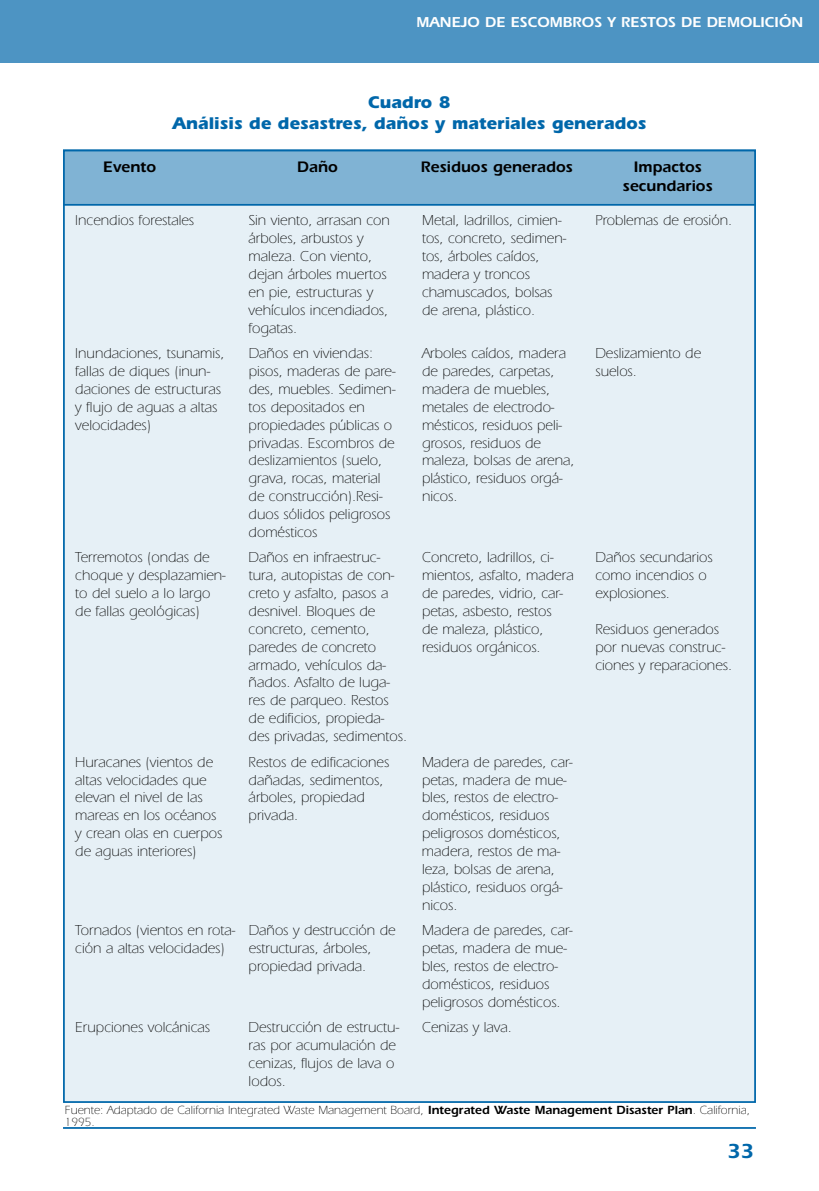
<style>
.page{position:relative;width:819px;height:1191px;background:#fff}
.page>*{position:absolute;margin:0;border:0;box-sizing:border-box;transform-origin:0 0}
.t1{font:600 21px "Itc Eras";color:#0067aa}
.t2{font:700 17.5px/21px "Itc Eras";color:#0067aa;text-align:center}
.t3{font:600 15.75px/18.9px "Itc Eras";color:#000;text-align:center}
.t4{font:300 14.88px/17.8px "Itc Eras";color:#000}
.t5{font:600 14.88px "Itc Eras";color:#fff}
.t6{font:300 12.25px/12.2px "Itc Eras";color:#000}
.s1{font-weight:600}
</style>
<div class="page">
<div style="left:63px;top:150px;width:693px;height:55px;background:#80b3d4"></div>
<div style="left:63px;top:205px;width:693px;height:898px;background:#e6f0f6"></div>
<div style="left:0;top:0;width:819px;height:63px;background:#4d94c3"></div>
<hr style="left:63px;top:1127px;width:693px;height:1px;background:#0067aa">
<hr style="left:63px;top:204px;width:693px;height:2px;background:#0067aa">
<p class="t5" style="left:416px;top:17px;width:388px">MANEJO DE ESCOMBROS Y RESTOS DE DEMOLICIÓN</p>
<p class="t2" style="left:172px;top:93px;width:475px">Cuadro 8<br>Análisis de desastres, daños y materiales generados</p>
<p class="t3" style="left:103px;top:159px;width:54px">Evento</p>
<p class="t3" style="left:297px;top:159px;width:42px">Daño</p>
<p class="t3" style="left:421px;top:159px;width:153px">Residuos generados</p>
<p class="t3" style="left:623px;top:159px;width:91px">Impactos secundarios</p>
<p class="t4" style="left:75px;top:213px;width:120px">Incendios forestales</p>
<p class="t4" style="left:249px;top:213px;width:143px">Sin viento, arrasan con</p>
<p class="t4" style="left:422px;top:213px;width:141px">Metal, ladrillos, cimien-</p>
<p class="t4" style="left:595px;top:213px;width:138px">Problemas de erosión.</p>
<p class="t4" style="left:249px;top:231px;width:116px">árboles, arbustos y</p>
<p class="t4" style="left:422px;top:231px;width:146px">tos, concreto, sedimen-</p>
<p class="t4" style="left:249px;top:249px;width:125px">maleza. Con viento,</p>
<p class="t4" style="left:422px;top:249px;width:119px">tos, árboles caídos,</p>
<p class="t4" style="left:249px;top:267px;width:139px">dejan árboles muertos</p>
<p class="t4" style="left:422px;top:267px;width:110px">madera y troncos</p>
<p class="t4" style="left:249px;top:284px;width:126px">en pie, estructuras y</p>
<p class="t4" style="left:422px;top:284px;width:132px">chamuscados, bolsas</p>
<p class="t4" style="left:249px;top:302px;width:141px">vehículos incendiados,</p>
<p class="t4" style="left:422px;top:302px;width:115px">de arena, plástico.</p>
<p class="t4" style="left:249px;top:320px;width:50px">fogatas.</p>
<p class="t4" style="left:75px;top:346px;width:151px">Inundaciones, tsunamis,</p>
<p class="t4" style="left:249px;top:346px;width:126px">Daños en viviendas:</p>
<p class="t4" style="left:422px;top:346px;width:146px">Arboles caídos, madera</p>
<p class="t4" style="left:595px;top:346px;width:107px">Deslizamiento de</p>
<p class="t4" style="left:75px;top:364px;width:136px">fallas de diques (inun-</p>
<p class="t4" style="left:249px;top:364px;width:148px">pisos, maderas de pare-</p>
<p class="t4" style="left:422px;top:364px;width:134px">de paredes, carpetas,</p>
<p class="t4" style="left:595px;top:364px;width:43px">suelos.</p>
<p class="t4" style="left:75px;top:382px;width:147px">daciones de estructuras</p>
<p class="t4" style="left:249px;top:382px;width:148px">des, muebles. Sedimen-</p>
<p class="t4" style="left:422px;top:382px;width:130px">madera de muebles,</p>
<p class="t4" style="left:75px;top:399px;width:143px">y flujo de aguas a altas</p>
<p class="t4" style="left:249px;top:399px;width:118px">tos depositados en</p>
<p class="t4" style="left:422px;top:399px;width:134px">metales de electrodo-</p>
<p class="t4" style="left:75px;top:417px;width:77px">velocidades)</p>
<p class="t4" style="left:249px;top:417px;width:145px">propiedades públicas o</p>
<p class="t4" style="left:422px;top:417px;width:141px">mésticos, residuos peli-</p>
<p class="t4" style="left:249px;top:435px;width:147px">privadas. Escombros de</p>
<p class="t4" style="left:422px;top:435px;width:120px">grosos, residuos de</p>
<p class="t4" style="left:249px;top:453px;width:135px">deslizamientos (suelo,</p>
<p class="t4" style="left:422px;top:453px;width:154px">maleza, bolsas de arena,</p>
<p class="t4" style="left:249px;top:471px;width:133px">grava, rocas, material</p>
<p class="t4" style="left:422px;top:471px;width:142px">plástico, residuos orgá-</p>
<p class="t4" style="left:249px;top:489px;width:135px">de construcción).Resi-</p>
<p class="t4" style="left:422px;top:489px;width:37px">nicos.</p>
<p class="t4" style="left:249px;top:506px;width:143px">duos sólidos peligrosos domésticos</p>
<p class="t4" style="left:75px;top:550px;width:136px">Terremotos (ondas de</p>
<p class="t4" style="left:249px;top:550px;width:133px">Daños en infraestruc-</p>
<p class="t4" style="left:422px;top:550px;width:133px">Concreto, ladrillos, ci-</p>
<p class="t4" style="left:595px;top:550px;width:119px">Daños secundarios</p>
<p class="t4" style="left:75px;top:568px;width:152px">choque y desplazamien-</p>
<p class="t4" style="left:249px;top:568px;width:147px">tura, autopistas de con-</p>
<p class="t4" style="left:422px;top:568px;width:153px">mientos, asfalto, madera</p>
<p class="t4" style="left:595px;top:568px;width:113px">como incendios o</p>
<p class="t4" style="left:75px;top:586px;width:136px">to del suelo a lo largo</p>
<p class="t4" style="left:249px;top:586px;width:141px">creto y asfalto, pasos a</p>
<p class="t4" style="left:422px;top:586px;width:142px">de paredes, vidrio, car-</p>
<p class="t4" style="left:595px;top:586px;width:76px">explosiones.</p>
<p class="t4" style="left:75px;top:604px;width:126px">de fallas geológicas)</p>
<p class="t4" style="left:249px;top:604px;width:128px">desnivel. Bloques de</p>
<p class="t4" style="left:422px;top:604px;width:131px">petas, asbesto, restos</p>
<p class="t4" style="left:249px;top:621px;width:123px">concreto, cemento,</p>
<p class="t4" style="left:422px;top:621px;width:123px">de maleza, plástico,</p>
<p class="t4" style="left:595px;top:621px;width:125px">Residuos generados</p>
<p class="t4" style="left:249px;top:639px;width:129px">paredes de concreto</p>
<p class="t4" style="left:422px;top:639px;width:120px">residuos orgánicos.</p>
<p class="t4" style="left:595px;top:639px;width:131px">por nuevas construc-</p>
<p class="t4" style="left:249px;top:657px;width:139px">armado, vehículos da-</p>
<p class="t4" style="left:595px;top:657px;width:138px">ciones y reparaciones.</p>
<p class="t4" style="left:249px;top:675px;width:160px">ñados. Asfalto de luga&shy;res de parqueo. Restos de edificios, propieda&shy;des privadas, sedimentos.</p>
<p class="t4" style="left:75px;top:754px;width:139px">Huracanes (vientos de</p>
<p class="t4" style="left:249px;top:754px;width:142px">Restos de edificaciones</p>
<p class="t4" style="left:422px;top:754px;width:152px">Madera de paredes, car-</p>
<p class="t4" style="left:75px;top:772px;width:133px">altas velocidades que</p>
<p class="t4" style="left:249px;top:772px;width:136px">dañadas, sedimentos,</p>
<p class="t4" style="left:422px;top:772px;width:146px">petas, madera de mue-</p>
<p class="t4" style="left:75px;top:790px;width:129px">elevan el nivel de las</p>
<p class="t4" style="left:249px;top:790px;width:118px">árboles, propiedad</p>
<p class="t4" style="left:422px;top:790px;width:137px">bles, restos de electro-</p>
<p class="t4" style="left:75px;top:808px;width:143px">mareas en los océanos</p>
<p class="t4" style="left:249px;top:808px;width:51px">privada.</p>
<p class="t4" style="left:422px;top:808px;width:129px">domésticos, residuos</p>
<p class="t4" style="left:75px;top:826px;width:149px">y crean olas en cuerpos</p>
<p class="t4" style="left:422px;top:826px;width:140px">peligrosos domésticos,</p>
<p class="t4" style="left:75px;top:843px;width:123px">de aguas interiores)</p>
<p class="t4" style="left:422px;top:843px;width:142px">madera, restos de ma&shy;leza, bolsas de arena, plástico, residuos orgá&shy;nicos.</p>
<p class="t4" style="left:75px;top:923px;width:322px">Tornados (vientos en rota- Daños y destrucción de</p>
<p class="t4" style="left:422px;top:923px;width:152px">Madera de paredes, car-</p>
<p class="t4" style="left:75px;top:940px;width:151px">ción a altas velocidades)</p>
<p class="t4" style="left:249px;top:940px;width:124px">estructuras, árboles,</p>
<p class="t4" style="left:422px;top:940px;width:146px">petas, madera de mue-</p>
<p class="t4" style="left:249px;top:958px;width:119px">propiedad privada.</p>
<p class="t4" style="left:422px;top:958px;width:140px">bles, restos de electro&shy;domésticos, residuos peligrosos domésticos.</p>
<p class="t4" style="left:75px;top:1020px;width:136px">Erupciones volcánicas</p>
<p class="t4" style="left:249px;top:1020px;width:152px">Destrucción de estructu-</p>
<p class="t4" style="left:422px;top:1020px;width:91px">Cenizas y lava.</p>
<p class="t4" style="left:249px;top:1038px;width:149px;text-align:justify">ras por acumulación de cenizas, flujos de lava o lodos.</p>
<p class="t6" style="left:65px;top:1104px;width:686px">Fuente: Adaptado de California Integrated Waste Management Board, <span class="s1">Integrated Waste Management Disaster Plan</span>. California,<br>1995.</p>
<h1 class="t1" style="left:727px;top:1144px;width:28px">33</h1>
</div>
